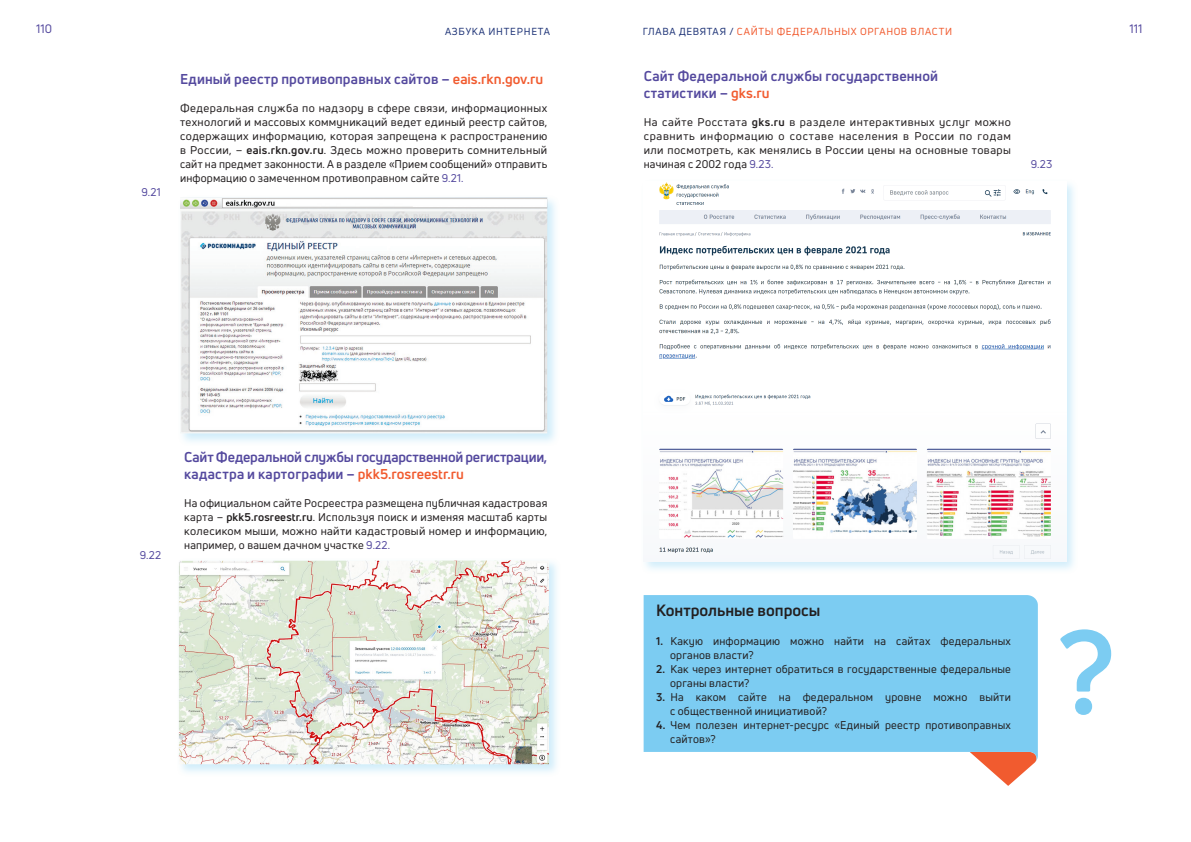
<style>
.page{position:relative;width:1191px;height:842px;background:#fff}
.page>*{position:absolute;margin:0;border:0;box-sizing:border-box;transform-origin:0 0}
.t1{font:700 116.9px "Uni Neue";color:#7cccf2}
.t2{font:700 16px "Uni Neue";color:#231f20}
.ZAGOLOVOK_SMALL{font:700 14px/17px "Uni Neue";letter-spacing:.005em;color:#54499e}
.t3{font:12px "Uni Neue";letter-spacing:.01em;color:#54499e}
.nabor{font:11px/14px "Uni Neue";letter-spacing:.02em;color:#231f20;text-align:justify}
.zifri_14pt_otstup{font:11px "Uni Neue";letter-spacing:.015em;color:#231f20}
.nabor-2{font:11px "Uni Neue";color:#54499e}
.t4{font:10px "Uni Neue";letter-spacing:.06em;color:#f15b2f}
.t5{font:10px "Uni Neue";letter-spacing:.075em;color:#203578}
.s1{color:#203578}
.s2{color:#f15b2f}
.s3{font-weight:700}
.s4{color:#54499e}
</style>
<div class="page">
<svg style="left:981px;top:762px;width:54px;height:24px"></svg>
<svg style="left:643px;top:595px;width:394px;height:167px;background:#84cdf0"></svg>
<div style="left:641px;top:179px;width:437px;height:395px;background:#7cccf2;opacity:.35"></div>
<img style="left:643px;top:182px;width:423px;height:379px">
<div style="left:177px;top:195px;width:383px;height:251px;background:#7cccf2;opacity:.35"></div>
<img style="left:180px;top:198px;width:367px;height:235px">
<div style="left:176px;top:558px;width:385px;height:219px;background:#7cccf2;opacity:.35"></div>
<img style="left:179px;top:560px;width:370px;height:204px">
<p class="t3" style="left:36px;top:21px;width:17px">110</p>
<p class="t5" style="left:445px;top:25px;width:106px">АЗБУКА ИНТЕРНЕТА</p>
<p class="t3" style="left:1129px;top:21px;width:15px">111</p>
<p class="t4" style="left:642px;top:26px;width:311px"><span class="s1">ГЛАВА ДЕВЯТАЯ /</span> САЙТЫ ФЕДЕРАЛЬНЫХ ОРГАНОВ ВЛАСТИ</p>
<p class="nabor-2" style="left:141px;top:185px;width:21px">9.21</p>
<p class="ZAGOLOVOK_SMALL" style="left:180px;top:70px;width:365px">Единый реестр противоправных сайтов – <span class="s2">eais.rkn.gov.ru</span></p>
<p class="nabor" style="left:180px;top:100px;width:369px">Федеральная служба по надзору в сфере связи, информационных технологий и массовых коммуникаций ведет единый реестр сайтов, содержащих информацию, которая запрещена к распространению в России, – <span class="s3">eais.rkn.gov.ru</span>. Здесь можно проверить сомнительный сайт на предмет законности. А в разделе «Прием сообщений» отправить информацию о замеченном противоправном сайте <span class="s4">9.21.</span></p>
<p class="ZAGOLOVOK_SMALL" style="left:643px;top:67px;width:296px">Сайт Федеральной службы государственной</p>
<p class="ZAGOLOVOK_SMALL" style="left:643px;top:84px;width:127px">статистики – <span class="s2">gks.ru</span></p>
<p class="nabor" style="left:643px;top:114px;width:369px">На сайте Росстата <span class="s3">gks.ru</span> в разделе интерактивных услуг можно сравнить информацию о составе населения в России по годам или посмотреть, как менялись в России цены на основные товары начиная с 2002 года <span class="s4">9.23.</span></p>
<p class="nabor-2" style="left:1030px;top:157px;width:23px">9.23</p>
<p class="nabor-2" style="left:140px;top:548px;width:23px">9.22</p>
<p class="ZAGOLOVOK_SMALL" style="left:184px;top:448px;width:364px">Сайт Федеральной службы государственной регистрации, кадастра и картографии – <span class="s2">pkk5.rosreestr.ru</span></p>
<p class="nabor" style="left:184px;top:495px;width:364px">На официальном сайте Росреестра размещена публичная кадастровая карта – <span class="s3">pkk5.rosreestr.ru</span>. Используя поиск и изменяя масштаб карты колесиком мыши, можно найти кадастровый номер и информацию, например, о вашем дачном участке <span class="s4">9.22.</span></p>
<p class="t2" style="left:656px;top:601px;width:166px">Контрольные вопросы</p>
<p class="nabor" style="left:656px;top:634px;width:356px"><span class="s3">1.</span> Какую информацию можно найти на сайтах федеральных</p>
<p class="zifri_14pt_otstup" style="left:670px;top:648px;width:85px">органов власти?</p>
<p class="nabor" style="left:656px;top:662px;width:356px"><span class="s3">2.</span> Как через интернет обратиться в государственные федеральные</p>
<p class="zifri_14pt_otstup" style="left:670px;top:676px;width:81px">органы власти?</p>
<p class="nabor" style="left:656px;top:690px;width:356px"><span class="s3">3.</span> На каком сайте на федеральном уровне можно выйти</p>
<p class="zifri_14pt_otstup" style="left:670px;top:704px;width:158px">с общественной инициативой?</p>
<p class="nabor" style="left:656px;top:718px;width:356px"><span class="s3">4.</span> Чем полезен интернет-ресурс «Единый реестр противоправных</p>
<p class="zifri_14pt_otstup" style="left:670px;top:732px;width:47px">сайтов»?</p>
<p class="t1" style="left:1057px;top:599px;width:59px">?</p>
</div>
